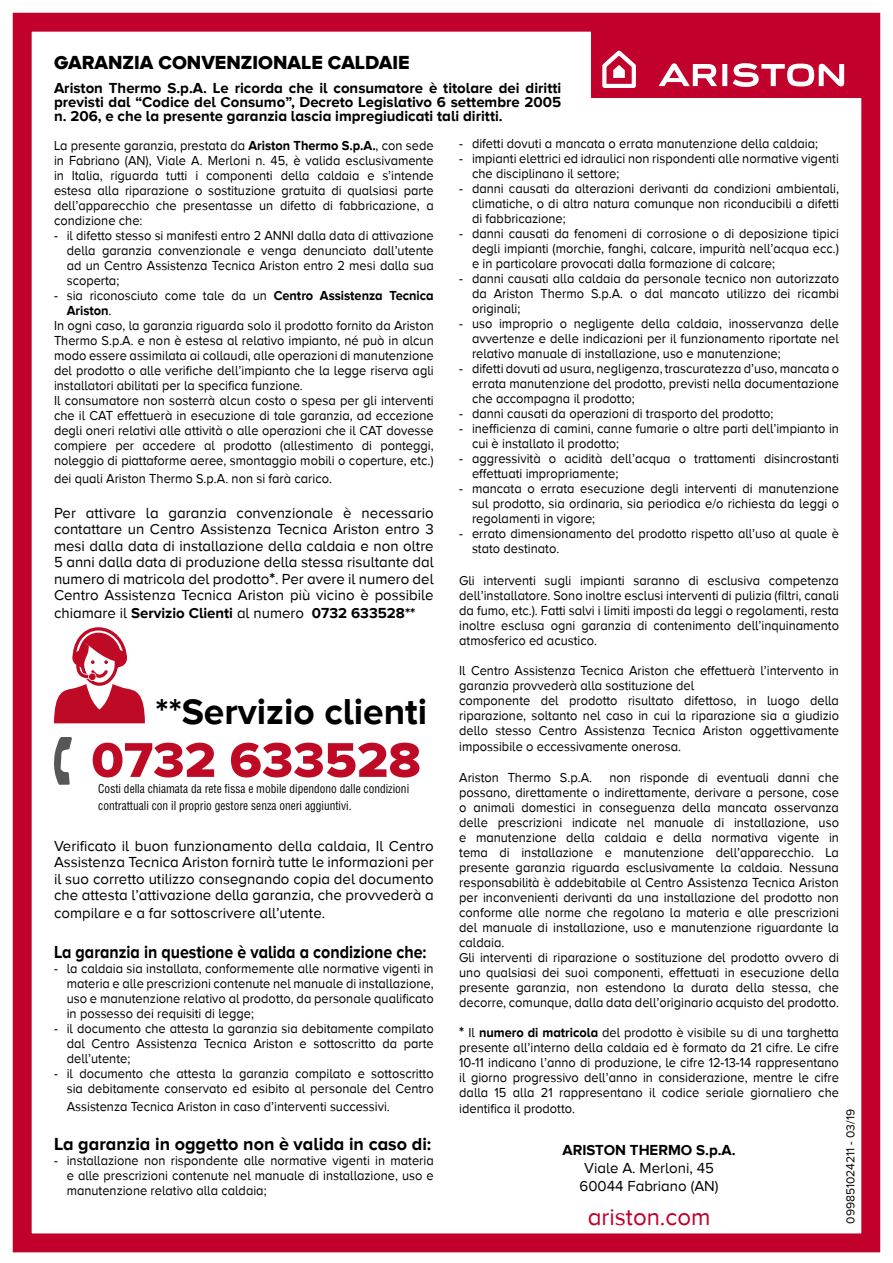
<style>
.page{position:relative;width:893px;height:1263px;background:#fff}
.page>*{position:absolute;margin:0;border:0;box-sizing:border-box;transform-origin:0 0}
.t1{font:50.55px "Proxima Nova A Extrabld";color:#bf0a26}
.t2{font:700 37.05px "Proxima Nova A";color:#000}
.t3{font:24px "Proxima Nova A";color:#c1002b}
.t4{font:19.5px "Proxima Nova A Extrabld";color:#000}
.t5{font:700 18px "Proxima Nova A";color:#000;scale:.89 1}
.t6{font:700 18px "Proxima Nova A";color:#000}
.t7{font:15px/16.5px "Proxima Nova A";color:#000;text-align:justify}
.t8{font:700 15px/14.2px "Proxima Nova A";color:#000;text-align:justify}
.t9{font:13.5px/15px "Proxima Nova A";color:#000;text-align:justify;scale:.95 1}
.t10{font:700 13.5px "Proxima Nova A";color:#000;scale:.95 1}
.t11{font:condensed 12px/16.5px "Helvetica LT Std";color:#000;scale:.95 1}
.t12{font:12px "Proxima Nova A";color:#000}
.s1{font-weight:700}
.s2{font-weight:400}
.s3{font-weight:700;font-size:16.5px}
.s4{font-weight:700;font-size:15px}
</style>
<div class="page">
<div style="left:13px;top:13px;width:867px;height:1239px;border:19px solid #c1002b"></div>
<div style="left:591px;top:31px;width:271px;height:67px;background:#c1002b"></div>
<svg style="left:602px;top:50px;width:34px;height:38px"></svg>
<svg style="left:733px;top:63px;width:111px;height:24px"></svg>
<svg style="left:659px;top:63px;width:68px;height:23px"></svg>
<svg style="left:54px;top:737px;width:18px;height:48px"></svg>
<svg style="left:54px;top:627px;width:91px;height:97px"></svg>
<h3 class="t4" style="left:54px;top:52px;width:357px">GARANZIA CONVENZIONALE CALDAIE</h3>
<p class="t8" style="left:54px;top:80px;width:509px">Ariston Thermo S.p.A. Le ricorda che il consumatore è titolare dei diritti previsti dal “Codice del Consumo”, Decreto Legislativo 6 settembre 2005 n. 206, e che la presente garanzia lascia impregiudicati tali diritti.</p>
<p class="t9" style="left:54px;top:138px;width:401px">La presente garanzia, prestata da <span class="s1">Ariston Thermo S.p.A.</span>, con sede in Fabriano (AN), Viale A. Merloni n. 45, è valida esclusivamente in Italia, riguarda tutti i componenti della caldaia e s’intende estesa alla riparazione o sostituzione gratuita di qualsiasi parte dell’apparecchio che presentasse un difetto di fabbricazione, a condizione che:</p>
<p class="t9" style="left:67px;top:228px;width:388px;text-indent:-13px">- il difetto stesso si manifesti entro 2 ANNI dalla data di attivazione della garanzia convenzionale e venga denunciato dall’utente ad un Centro Assistenza Tecnica Ariston entro 2 mesi dalla sua scoperta;</p>
<p class="t9" style="left:54px;top:288px;width:401px">- sia riconosciuto come tale da un <span class="s1">Centro Assistenza Tecnica</span></p>
<p class="t10" style="left:67px;top:303px;width:49px">Ariston<span class="s2">.</span></p>
<p class="t9" style="left:54px;top:318px;width:401px">In ogni caso, la garanzia riguarda solo il prodotto fornito da Ariston</p>
<p class="t9" style="left:54px;top:333px;width:401px">Thermo S.p.A. e non è estesa al relativo impianto, né può in alcun</p>
<p class="t9" style="left:54px;top:348px;width:401px">modo essere assimilata ai collaudi, alle operazioni di manutenzione</p>
<p class="t9" style="left:54px;top:363px;width:401px">del prodotto o alle verifiche dell’impianto che la legge riserva agli</p>
<p class="t9" style="left:54px;top:378px;width:264px">installatori abilitati per la specifica funzione.</p>
<p class="t9" style="left:54px;top:393px;width:401px">Il consumatore non sosterrà alcun costo o spesa per gli interventi</p>
<p class="t9" style="left:54px;top:408px;width:401px">che il CAT effettuerà in esecuzione di tale garanzia, ad eccezione</p>
<p class="t9" style="left:54px;top:423px;width:401px">degli oneri relativi alle attività o alle operazioni che il CAT dovesse</p>
<p class="t9" style="left:54px;top:438px;width:401px">compiere per accedere al prodotto (allestimento di ponteggi,</p>
<p class="t9" style="left:54px;top:453px;width:401px">noleggio di piattaforme aeree, smontaggio mobili o coperture, etc.)</p>
<p class="t9" style="left:54px;top:471px;width:294px">dei quali Ariston Thermo S.p.A. non si farà carico.</p>
<p class="t7" style="left:54px;top:504px;width:381px">Per attivare la garanzia convenzionale è necessario contattare un Centro Assistenza Tecnica Ariston entro 3 mesi dalla data di installazione della caldaia e non oltre 5 anni dalla data di produzione della stessa risultante dal numero di matricola del prodotto<span class="s3">*</span>. Per avere il numero del Centro Assistenza Tecnica Ariston più vicino è possibile</p>
<p class="t8" style="left:54px;top:606px;width:363px"><span class="s2">chiamare il</span> Servizio Clienti <span class="s2">al numero</span> 0732 633528**</p>
<h2 class="t2" style="left:156px;top:691px;width:273px">**Servizio clienti</h2>
<h1 class="t1" style="left:91px;top:731px;width:331px">0732 633528</h1>
<p class="t11" style="left:98px;top:780px;width:329px">Costi della chiamata da rete fissa e mobile dipendono dalle condizioni contrattuali con il proprio gestore senza oneri aggiuntivi.</p>
<p class="t7" style="left:54px;top:837px;width:381px">Verificato il buon funzionamento della caldaia, Il Centro Assistenza Tecnica Ariston fornirà tutte le informazioni per il suo corretto utilizzo consegnando copia del documento che attesta l’attivazione della garanzia, che provvederà a</p>
<p class="t7" style="left:54px;top:905px;width:273px">compilare e a far sottoscrivere all’utente.</p>
<h3 class="t5" style="left:54px;top:941px;width:420px">La garanzia in questione è valida a condizione che:</h3>
<p class="t9" style="left:67px;top:961px;width:388px;text-indent:-13px">- la caldaia sia installata, conformemente alle normative vigenti in materia e alle prescrizioni contenute nel manuale di installazione, uso e manutenzione relativo al prodotto, da personale qualificato in possesso dei requisiti di legge;</p>
<p class="t9" style="left:67px;top:1021px;width:388px;text-indent:-13px">- il documento che attesta la garanzia sia debitamente compilato dal Centro Assistenza Tecnica Ariston e sottoscritto da parte dell’utente;</p>
<p class="t9" style="left:54px;top:1066px;width:401px;text-align:right">- il documento che attesta la garanzia compilato e sottoscritto sia debitamente conservato ed esibito al personale del Centro</p>
<p class="t9" style="left:67px;top:1099px;width:342px">Assistenza Tecnica Ariston in caso d’interventi successivi.</p>
<h3 class="t6" style="left:54px;top:1134px;width:379px">La garanzia in oggetto non è valida in caso di:</h3>
<p class="t9" style="left:67px;top:1153px;width:388px;text-indent:-13px">- installazione non rispondente alle normative vigenti in materia e alle prescrizioni contenute nel manuale di installazione, uso e manutenzione relativo alla caldaia;</p>
<p class="t9" style="left:459px;top:136px;width:379px">- difetti dovuti a mancata o errata manutenzione della caldaia;</p>
<p class="t9" style="left:472px;top:151px;width:388px;text-indent:-13px">- impianti elettrici ed idraulici non rispondenti alle normative vigenti che disciplinano il settore;</p>
<p class="t9" style="left:472px;top:181px;width:388px;text-indent:-13px">- danni causati da alterazioni derivanti da condizioni ambientali, climatiche, o di altra natura comunque non riconducibili a difetti di fabbricazione;</p>
<p class="t9" style="left:472px;top:226px;width:388px;text-indent:-13px">- danni causati da fenomeni di corrosione o di deposizione tipici degli impianti (morchie, fanghi, calcare, impurità nell’acqua ecc.) e in particolare provocati dalla formazione di calcare;</p>
<p class="t9" style="left:472px;top:271px;width:388px;text-indent:-13px">- danni causati alla caldaia da personale tecnico non autorizzato da Ariston Thermo S.p.A. o dal mancato utilizzo dei ricambi originali;</p>
<p class="t9" style="left:472px;top:316px;width:388px;text-indent:-13px">- uso improprio o negligente della caldaia, inosservanza delle avvertenze e delle indicazioni per il funzionamento riportate nel relativo manuale di installazione, uso e manutenzione;</p>
<p class="t9" style="left:472px;top:361px;width:388px;text-indent:-13px">- difetti dovuti ad usura, negligenza, trascuratezza d’uso, mancata o errata manutenzione del prodotto, previsti nella documentazione che accompagna il prodotto;</p>
<p class="t9" style="left:459px;top:406px;width:332px">- danni causati da operazioni di trasporto del prodotto;</p>
<p class="t9" style="left:472px;top:421px;width:388px;text-indent:-13px">- inefficienza di camini, canne fumarie o altre parti dell’impianto in cui è installato il prodotto;</p>
<p class="t9" style="left:472px;top:451px;width:388px;text-indent:-13px">- aggressività o acidità dell’acqua o trattamenti disincrostanti effettuati impropriamente;</p>
<p class="t9" style="left:472px;top:481px;width:388px;text-indent:-13px">- mancata o errata esecuzione degli interventi di manutenzione sul prodotto, sia ordinaria, sia periodica e/o richiesta da leggi o regolamenti in vigore;</p>
<p class="t9" style="left:472px;top:526px;width:388px;text-indent:-13px">- errato dimensionamento del prodotto rispetto all’uso al quale è stato destinato.</p>
<p class="t9" style="left:459px;top:572px;width:401px">Gli interventi sugli impianti saranno di esclusiva competenza dell’installatore. Sono inoltre esclusi interventi di pulizia (filtri, canali da fumo, etc.). Fatti salvi i limiti imposti da leggi o regolamenti, resta inoltre esclusa ogni garanzia di contenimento dell’inquinamento atmosferico ed acustico.</p>
<p class="t9" style="left:459px;top:662px;width:401px;text-align:left">Il Centro Assistenza Tecnica Ariston che effettuerà l’intervento in garanzia provvederà alla sostituzione del<br>componente del prodotto risultato difettoso, in luogo della riparazione, soltanto nel caso in cui la riparazione sia a giudizio dello stesso Centro Assistenza Tecnica Ariston oggettivamente impossibile o eccessivamente onerosa.</p>
<p class="t9" style="left:459px;top:770px;width:141px">Ariston Thermo S.p.A.</p>
<p class="t9" style="left:459px;top:770px;width:401px;text-align:left;text-indent:150px">non risponde di eventuali danni che possano, direttamente o indirettamente, derivare a persone, cose o animali domestici in conseguenza della mancata osservanza delle prescrizioni indicate nel manuale di installazione, uso e manutenzione della caldaia e della normativa vigente in tema di installazione e manutenzione dell’apparecchio. La presente garanzia riguarda esclusivamente la caldaia. Nessuna responsabilità è addebitabile al Centro Assistenza Tecnica Ariston per inconvenienti derivanti da una installazione del prodotto non conforme alle norme che regolano la materia e alle prescrizioni del manuale di installazione, uso e manutenzione riguardante la caldaia.<br>Gli interventi di riparazione o sostituzione del prodotto ovvero di uno qualsiasi dei suoi componenti, effettuati in esecuzione della presente garanzia, non estendono la durata della stessa, che decorre, comunque, dalla data dell’originario acquisto del prodotto.</p>
<p class="t9" style="left:459px;top:1025px;width:401px"><span class="s4">*</span> Il <span class="s1">numero di matricola</span> del prodotto è visibile su di una targhetta presente all’interno della caldaia ed è formato da 21 cifre. Le cifre 10-11 indicano l’anno di produzione, le cifre 12-13-14 rappresentano il giorno progressivo dell’anno in considerazione, mentre le cifre dalla 15 alla 21 rappresentano il codice seriale giornaliero che identifica il prodotto.</p>
<p class="t12" style="left:844px;top:1224px;width:116px;rotate:-90deg">099851024211 - 03/19</p>
<p class="t8" style="left:562px;top:1143px;width:175px">ARISTON THERMO S.p.A.</p>
<p class="t7" style="left:580px;top:1159px;width:140px;line-height:18px;text-align:center">Viale A. Merloni, 45<br>60044 Fabriano (AN)</p>
<h3 class="t3" style="left:588px;top:1203px;width:124px">ariston.com</h3>
</div>
